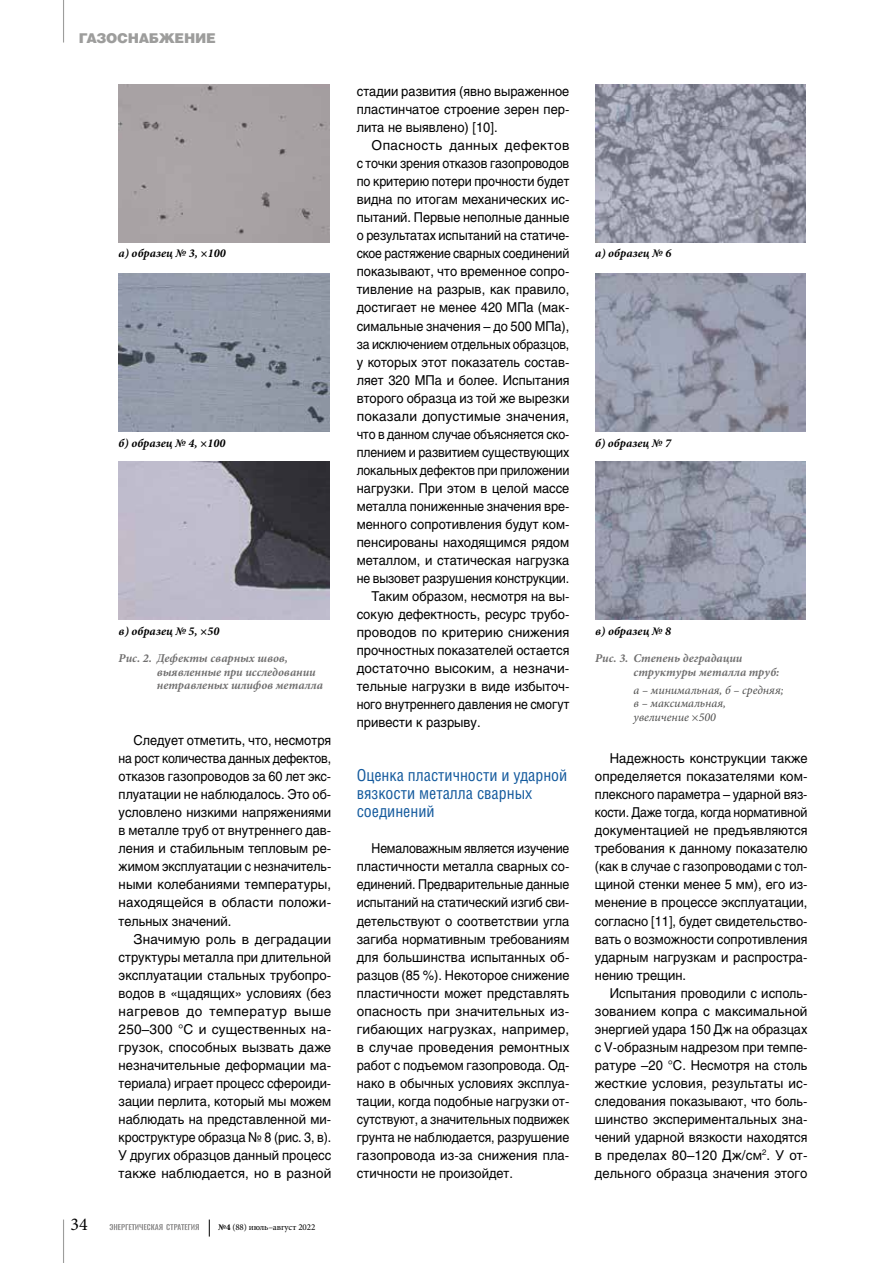
<style>
.page{position:relative;width:893px;height:1263px;background:#fff}
.page>*{position:absolute;margin:0;border:0;box-sizing:border-box;transform-origin:0 0}
.t1{font:18px "Minion Pro";color:#000}
.t2{font:16.5px/18px "Helios Cond C";color:#145a9d}
.t3{font:13.5px/18px "Helios C";color:#000;text-align:justify;scale:.95 1}
.t4{font:13.5px/18px "Helios C";color:#000;text-align:justify;scale:.91 1}
.t5{font:13.5px/18px "Helios C";color:#000;text-align:justify}
.t6{font:13.5px/18px "Helios C";color:#000;text-align:justify;scale:.96 1}
.t7{font:13.5px "Helios C";color:#000;scale:.92 1}
.t8{font:13.5px "Helios C";color:#000;scale:.94 1}
.t9{font:13.5px "Helios C";color:#000;scale:.9 1}
.t10{font:13.5px "Helios C";letter-spacing:.025em;color:#000}
.t11{font:13.5px "Helios Black C";letter-spacing:-.02em;color:#9d9d9c}
.t12{font:italic 700 12px/13.5px "Minion Pro";color:#706f6f}
.t13{font:italic 700 12px "Minion Pro";color:#000}
.t14{font:italic 12px/13.5px "Minion Pro";color:#4d4d4c}
.t15{font:9px "Minion Pro";letter-spacing:-.01em;color:#000}
.s1{font-weight:700}
</style>
<div class="page">
<img style="left:119px;top:274px;width:210px;height:158px">
<div style="left:119px;top:84px;width:210px;height:158px;background:#a8a2a4"></div>
<img style="left:119px;top:461px;width:210px;height:158px">
<img style="left:595px;top:274px;width:211px;height:158px">
<img style="left:595px;top:84px;width:211px;height:158px">
<img style="left:595px;top:461px;width:211px;height:158px">
<hr style="left:63px;top:0;width:1px;height:43px;background:#9d9d9c">
<svg style="left:209px;top:1219px;width:1px;height:17px"></svg>
<hr style="left:63px;top:1219px;width:1px;height:44px;background:#9d9d9c">
<svg style="left:110px;top:1224px;width:89px;height:6px"></svg>
<p class="t11" style="left:79px;top:29px;width:139px">ГАЗОСНАБЖЕНИЕ</p>
<p class="t13" style="left:119px;top:245px;width:108px">а) образец № 3, ×100</p>
<p class="t13" style="left:119px;top:434px;width:108px">б) образец № 4, ×100</p>
<p class="t13" style="left:119px;top:623px;width:102px">в) образец № 5, ×50</p>
<p class="t12" style="left:157px;top:651px;width:168px;text-indent:-38px">Рис. 2. Дефекты сварных швов, выявленные при исследовании нетравленых шлифов металла</p>
<p class="t3" style="left:119px;top:731px;width:225px;text-indent:15px">Следует отметить, что, несмотря на рост количества данных дефектов, отказов газопроводов за 60 лет экс&shy;плуатации не наблюдалось. Это об&shy;условлено низкими напряжениями в металле труб от внутреннего дав&shy;ления и стабильным тепловым ре&shy;жимом эксплуатации с незначитель&shy;ными колебаниями температуры, находящейся в области положи&shy;тельных значений.</p>
<p class="t5" style="left:119px;top:930px;width:214px;text-indent:15px">Значимую роль в деградации структуры металла при длительной эксплуатации стальных трубопро&shy;водов в «щадящих» условиях (без нагревов до температур выше 250–300 °С и существенных на&shy;грузок, способных вызвать даже незначительные деформации ма&shy;териала) играет процесс сфероиди&shy;зации перлита, который мы можем наблюдать на представленной ми&shy;кроструктуре образца № 8 (рис. 3, в).<br>У других образцов данный процесс также наблюдается, но в разной</p>
<h1 class="t1" style="left:70px;top:1212px;width:19px">34</h1>
<p class="t15" style="left:218px;top:1221px;width:99px"><span class="s1">№4</span> (88) июль–август 2022</p>
<p class="t3" style="left:357px;top:82px;width:225px">стадии развития (явно выраженное пластинчатое строение зерен пер&shy;лита не выявлено) [10].</p>
<p class="t10" style="left:372px;top:137px;width:199px">Опасность данных дефектов</p>
<p class="t7" style="left:357px;top:155px;width:233px">с точки зрения отказов газопроводов</p>
<p class="t7" style="left:357px;top:173px;width:233px">по критерию потери прочности будет</p>
<p class="t3" style="left:357px;top:190px;width:225px">видна по итогам механических ис-</p>
<p class="t8" style="left:357px;top:209px;width:228px">пытаний. Первые неполные данные</p>
<p class="t7" style="left:357px;top:228px;width:233px">о результатах испытаний на статиче-</p>
<p class="t9" style="left:357px;top:246px;width:238px">ское растяжение сварных соединений</p>
<p class="t3" style="left:357px;top:262px;width:225px">показывают, что временное сопро-</p>
<p class="t3" style="left:357px;top:280px;width:225px">тивление на разрыв, как правило,</p>
<p class="t3" style="left:357px;top:299px;width:225px">достигает не менее 420 МПа (мак-</p>
<p class="t8" style="left:357px;top:318px;width:228px">симальные значения – до 500 МПа),</p>
<p class="t4" style="left:357px;top:335px;width:235px">за исключением отдельных образцов,</p>
<p class="t3" style="left:357px;top:353px;width:225px">у которых этот показатель состав-</p>
<p class="t3" style="left:357px;top:371px;width:225px">ляет 320 МПа и более. Испытания</p>
<p class="t3" style="left:357px;top:389px;width:225px">второго образца из той же вырезки</p>
<p class="t5" style="left:357px;top:407px;width:214px">показали допустимые значения,</p>
<p class="t4" style="left:357px;top:425px;width:235px">что в данном случае объясняется ско-</p>
<p class="t7" style="left:357px;top:444px;width:233px">плением и развитием существующих</p>
<p class="t4" style="left:357px;top:461px;width:235px">локальных дефектов при приложении</p>
<p class="t3" style="left:357px;top:479px;width:225px">нагрузки. При этом в целой массе</p>
<p class="t8" style="left:357px;top:498px;width:228px">металла пониженные значения вре-</p>
<p class="t3" style="left:357px;top:515px;width:225px">менного сопротивления будут ком-</p>
<p class="t6" style="left:357px;top:533px;width:223px">пенсированы находящимся рядом</p>
<p class="t3" style="left:357px;top:551px;width:225px">металлом, и статическая нагрузка</p>
<p class="t4" style="left:357px;top:569px;width:235px">не вызовет разрушения конструкции.</p>
<p class="t3" style="left:372px;top:587px;width:210px">Таким образом, несмотря на вы-</p>
<p class="t3" style="left:357px;top:605px;width:225px">сокую дефектность, ресурс трубо-</p>
<p class="t5" style="left:357px;top:623px;width:214px">проводов по критерию снижения</p>
<p class="t3" style="left:357px;top:641px;width:225px">прочностных показателей остается</p>
<p class="t5" style="left:357px;top:659px;width:214px">достаточно высоким, а незначи-</p>
<p class="t3" style="left:357px;top:677px;width:225px">тельные нагрузки в виде избыточ-</p>
<p class="t4" style="left:357px;top:695px;width:235px">ного внутреннего давления не смогут</p>
<p class="t3" style="left:357px;top:713px;width:132px">привести к разрыву.</p>
<p class="t2" style="left:357px;top:766px;width:212px">Оценка пластичности и ударной вязкости металла сварных соединений</p>
<p class="t4" style="left:357px;top:839px;width:235px;text-indent:15px">Немаловажным является изучение пластичности металла сварных со&shy;единений. Предварительные данные испытаний на статический изгиб сви&shy;детельствуют о соответствии угла загиба нормативным требованиям для большинства испытанных об&shy;разцов (85 %). Некоторое снижение пластичности может представлять опасность при значительных из&shy;гибающих нагрузках, например, в случае проведения ремонтных работ с подъемом газопровода. Од&shy;нако в обычных условиях эксплуа&shy;тации, когда подобные нагрузки от&shy;сутствуют, а значительных подвижек грунта не наблюдается, разрушение газопровода из-за снижения пла&shy;стичности не произойдет.</p>
<p class="t13" style="left:595px;top:245px;width:78px">а) образец № 6</p>
<p class="t13" style="left:595px;top:434px;width:77px">б) образец № 7</p>
<p class="t13" style="left:595px;top:623px;width:77px">в) образец № 8</p>
<p class="t12" style="left:633px;top:651px;width:147px;text-indent:-38px">Рис. 3. Степень деградации структуры металла труб:</p>
<p class="t14" style="left:633px;top:683px;width:152px">а – минимальная, б – средняя; в – максимальная, увеличение ×500</p>
<p class="t6" style="left:595px;top:749px;width:223px;text-indent:15px">Надежность конструкции также определяется показателями ком&shy;плексного параметра – ударной вяз&shy;кости. Даже тогда, когда нормативной документацией не предъявляются требования к данному показателю (как в случае с газопроводами с тол&shy;щиной стенки менее 5 мм), его из&shy;менение в процессе эксплуатации, согласно [11], будет свидетельство&shy;вать о возможности сопротивления ударным нагрузкам и распростра&shy;нению трещин.</p>
<p class="t3" style="left:595px;top:984px;width:225px;text-indent:15px">Испытания проводили с исполь&shy;зованием копра с максимальной энергией удара 150 Дж на образцах с V-образным надрезом при темпе&shy;ратуре –20 °С. Несмотря на столь жесткие условия, результаты ис&shy;следования показывают, что боль&shy;шинство экспериментальных зна&shy;чений ударной вязкости находятся в пределах 80–120 Дж/см<sup>2</sup>. У от&shy;дельного образца значения этого</p>
</div>
